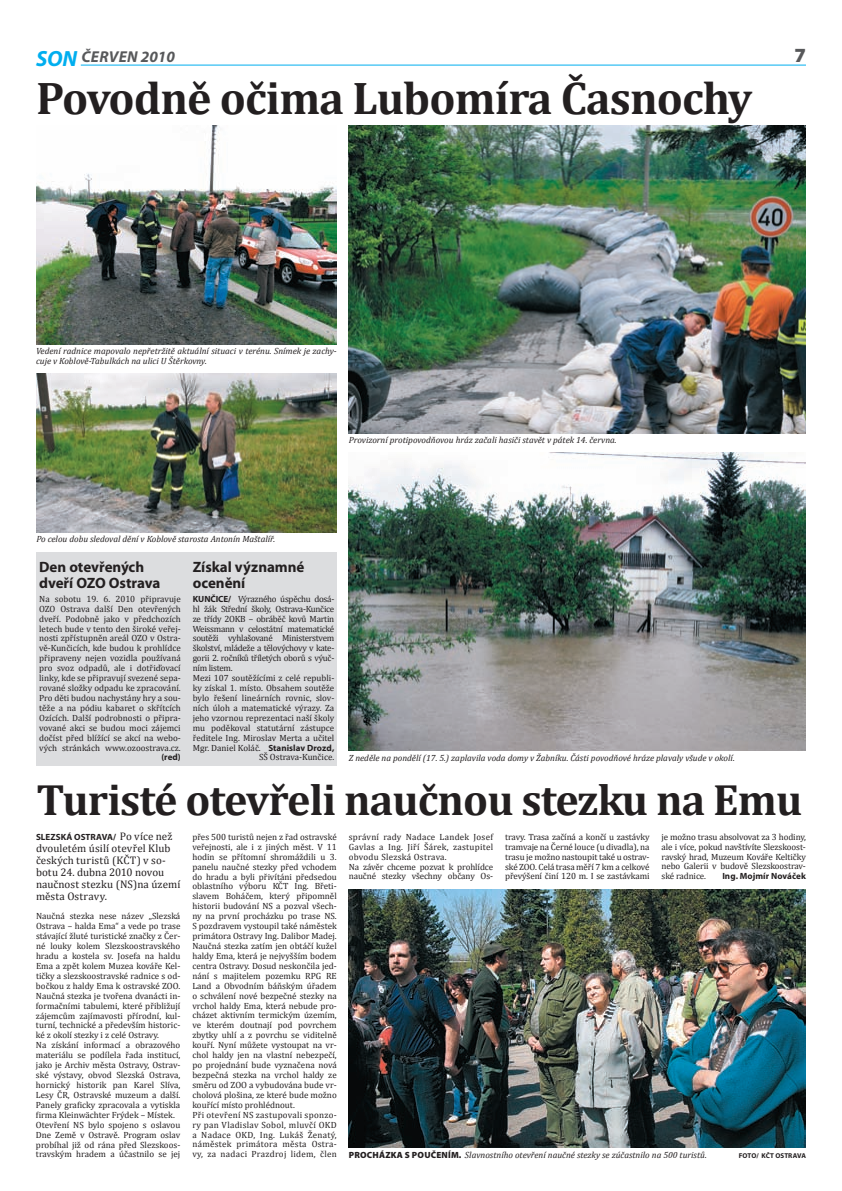
<style>
.page{position:relative;width:842px;height:1191px;background:#fff}
.page>*{position:absolute;margin:0;border:0;box-sizing:border-box;transform-origin:0 0}
.t1{font:700 46px "Cambria";letter-spacing:-.02em;color:#231f20}
.t2{font:700 44px "Cambria";letter-spacing:-.02em;color:#231f20}
.t3{font:900 20.2px "Myriad Pro";color:#57585a}
.t4{font:italic 700 15.8px "Myriad Pro";letter-spacing:.015em;color:#57585a}
.t5{font:700 15px/16px "Myriad Pro";letter-spacing:-.005em;color:#231f20}
.t6{font:11px/12px "Cambria";letter-spacing:.005em;color:#231f20}
.t7{font:9px/9.9px "Cambria";color:#231f20}
.t8{font:italic 9px/9.9px "Cambria";color:#231f20}
.t9{font:9px "Cambria";letter-spacing:-.03em;color:#231f20}
.t10{font:700 9px "Myriad Pro";letter-spacing:.09em;color:#231f20}
.t11{font:700 9px "Myriad Pro";letter-spacing:.01em;color:#231f20}
.t12{font:700 7px "Myriad Pro";color:#231f20}
.s1{font-size:22px;color:#00aeef}
.s2{font-family:"Myriad Pro";font-weight:700}
.s3{font-family:"Cambria";font-weight:400;font-size:11px}
.s4{font-family:"Myriad Pro";font-weight:900;font-style:normal}
</style>
<div class="page">
<hr style="left:81px;top:65px;width:725px;height:1px;background:#00aeef">
<div style="left:36px;top:552px;width:301px;height:213px;background:#dcdddf"></div>
<img style="left:349px;top:889px;width:457px;height:258px">
<img style="left:349px;top:125px;width:457px;height:308px">
<img style="left:36px;top:373px;width:301px;height:159px">
<img style="left:36px;top:125px;width:301px;height:219px">
<img style="left:349px;top:453px;width:457px;height:297px">
<h3 class="t4" style="left:36px;top:46px;width:140px"><span class="s1">SON</span> ČERVEN 2010</h3>
<h3 class="t3" style="left:794px;top:44px;width:13px">7</h3>
<h1 class="t1" style="left:36px;top:66px;width:718px">Povodně očima Lubomíra Časnochy</h1>
<p class="t8" style="left:36px;top:345px;width:302px">Vedení radnice mapovalo nepřetržitě aktuální situaci v terénu. Snímek je zachy&shy;cuje v Koblově-Tabulkách na ulici U Štěrkovny.</p>
<p class="t8" style="left:349px;top:434px;width:269px">Provizorní protipovodňovou hráz začali hasiči stavět v pátek 14. června.</p>
<p class="t8" style="left:36px;top:534px;width:240px">Po celou dobu sledoval dění v Koblově starosta Antonín Maštalíř.</p>
<h3 class="t5" style="left:39px;top:558px;width:106px">Den otevřených dveří OZO</h3>
<h3 class="t5" style="left:109px;top:574px;width:53px">Ostrava</h3>
<p class="t7" style="left:39px;top:593px;width:143px;text-align:justify">Na sobotu 19. 6. 2010 připravuje OZO Ostrava další Den otevřených dveří. Podobně jako v předchozích letech bude v tento den široké veřej&shy;nosti zpřístupněn areál OZO v Ostra&shy;vě-Kunčicích, kde budou k prohlídce připraveny nejen vozidla používaná pro svoz odpadů, ale i dotřiďovací linky, kde se připravují svezené sepa&shy;rované složky odpadu ke zpracování.<br>Pro děti budou nachystány hry a sou&shy;těže a na pódiu kabaret o skřítcích Ozících. Další podrobnosti o připra&shy;vované akci se budou moci zájemci dočíst před blížící se akcí na webo&shy;vých stránkách www.ozoostrava.cz.</p>
<p class="t11" style="left:162px;top:751px;width:21px">(red)</p>
<h3 class="t5" style="left:193px;top:558px;width:113px">Získal významné ocenění</h3>
<p class="t9" style="left:193px;top:593px;width:143px"><span class="s2">Kunčice/</span> Výrazného úspěchu dosá-</p>
<p class="t9" style="left:193px;top:603px;width:143px">hl žák Střední školy, Ostrava-Kunčice</p>
<p class="t9" style="left:193px;top:613px;width:143px">ze třídy 2OKB – obráběč kovů Martin</p>
<p class="t9" style="left:193px;top:623px;width:143px">Weissmann v celostátní matematické</p>
<p class="t9" style="left:193px;top:633px;width:143px">soutěži vyhlašované Ministerstvem</p>
<p class="t9" style="left:193px;top:643px;width:143px">školství, mládeže a tělovýchovy v kate-</p>
<p class="t9" style="left:193px;top:653px;width:143px">gorii 2. ročníků tříletých oborů s výuč-</p>
<p class="t9" style="left:193px;top:663px;width:41px">ním listem.</p>
<p class="t7" style="left:193px;top:673px;width:143px">Mezi 107 soutěžícími z celé republi-</p>
<p class="t7" style="left:193px;top:683px;width:143px">ky získal 1. místo. Obsahem soutěže</p>
<p class="t7" style="left:193px;top:693px;width:143px">bylo řešení lineárních rovnic, slov-</p>
<p class="t7" style="left:193px;top:703px;width:143px">ních úloh a matematické výrazy. Za</p>
<p class="t7" style="left:193px;top:712px;width:143px">jeho vzornou reprezentaci naší školy</p>
<p class="t7" style="left:193px;top:722px;width:143px">mu poděkoval statutární zástupce</p>
<p class="t7" style="left:193px;top:732px;width:143px">ředitele Ing. Miroslav Merta a učitel</p>
<p class="t7" style="left:193px;top:742px;width:143px">Mgr. Daniel Koláč. <span class="s2">Stanislav Drozd,</span></p>
<p class="t7" style="left:259px;top:752px;width:77px">SŠ Ostrava-Kunčice.</p>
<p class="t8" style="left:349px;top:752px;width:388px">Z neděle na pondělí (17. 5.) zaplavila voda domy v Žabníku. Části povodňové hráze plavaly všude v okolí.</p>
<h2 class="t2" style="left:36px;top:768px;width:767px">Turisté otevřeli naučnou stezku na Emu</h2>
<p class="t10" style="left:36px;top:831px;width:138px">Slezská Ostrava/ <span class="s3">Po více než</span></p>
<p class="t6" style="left:36px;top:842px;width:146px">dvouletém úsilí otevřel Klub českých turistů (KČT) v so&shy;botu 24. dubna 2010 novou naučnost stezku (NS)na území města Ostravy.</p>
<p class="t7" style="left:36px;top:911px;width:146px">Naučná stezka nese název „Slezská Ostrava – halda Ema“ a vede po trase stávající žluté turistické značky z Čer&shy;né louky kolem Slezskoostravského hradu a kostela sv. Josefa na haldu Ema a zpět kolem Muzea kováře Kel&shy;tičky a slezskoostravské radnice s od&shy;bočkou z haldy Ema k ostravské ZOO.<br>Naučná stezka je tvořena dvanácti in&shy;formačními tabulemi, které přibližují zájemcům zajímavosti přírodní, kul&shy;turní, technické a především historic&shy;ké z okolí stezky i z celé Ostravy.<br>Na získání informací a obrazového materiálu se podílela řada institucí, jako je Archiv města Ostravy, Ostrav&shy;ské výstavy, obvod Slezská Ostrava, hornický historik pan Karel Slíva, Lesy ČR, Ostravské muzeum a další.<br>Panely graficky zpracovala a vytiskla firma Kleinwächter Frýdek – Místek.<br>Otevření NS bylo spojeno s oslavou Dne Země v Ostravě. Program oslav probíhal již od rána před Slezskoos&shy;travským hradem a účastnilo se jej</p>
<p class="t7" style="left:192px;top:831px;width:146px">přes 500 turistů nejen z řad ostravské veřejnosti, ale i z jiných měst. V 11 hodin se přítomní shromáždili u 3. panelu naučné stezky před vchodem do hradu a byli přivítáni předsedou oblastního výboru KČT Ing. Břeti&shy;slavem Boháčem, který připomněl historii budování NS a pozval všech&shy;ny na první procházku po trase NS.<br>S pozdravem vystoupil také náměstek primátora Ostravy Ing. Dalibor Madej.<br>Naučná stezka zatím jen obtáčí kužel haldy Ema, která je nejvyšším bodem centra Ostravy. Dosud neskončila jed&shy;nání s majitelem pozemku RPG RE Land a Obvodním báňským úřadem o schválení nové bezpečné stezky na vrchol haldy Ema, která nebude pro&shy;cházet aktivním termickým územím, ve kterém doutnají pod povrchem zbytky uhlí a z povrchu se viditelně kouří. Nyní můžete vystoupat na vr&shy;chol haldy jen na vlastní nebezpečí, po projednání bude vyznačena nová bezpečná stezka na vrchol haldy ze směru od ZOO a vybudována bude vr&shy;cholová plošina, ze které bude možno kouřící místo prohlédnout.<br>Při otevření NS zastupovali sponzo&shy;ry pan Vladislav Sobol, mluvčí OKD a Nadace OKD, Ing. Lukáš Ženatý, náměstek primátora města Ostra&shy;vy, za nadaci Prazdroj lidem, člen</p>
<p class="t7" style="left:349px;top:831px;width:146px">správní rady Nadace Landek Josef<br>Gavlas a Ing. Jiří Šárek, zastupitel obvodu Slezská Ostrava.<br>Na závěr chceme pozvat k prohlídce naučné stezky všechny občany Os-</p>
<p class="t7" style="left:505px;top:831px;width:146px;text-align:justify">travy. Trasa začíná a končí u zastávky tramvaje na Černé louce (u divadla), na trasu je možno nastoupit také u ostrav&shy;ské ZOO. Celá trasa měří 7 km a celkové převýšení činí 120 m. I se zastávkami</p>
<p class="t7" style="left:661px;top:831px;width:146px;text-align:justify">je možno trasu absolvovat za 3 hodiny, ale i více, pokud navštívíte Slezskoost&shy;ravský hrad, Muzeum Kováře Keltičky nebo Galerii v budově Slezskoostrav&shy;ské radnice.</p>
<p class="t11" style="left:722px;top:870px;width:85px">Ing. Mojmír Nováček</p>
<p class="t8" style="left:349px;top:1149px;width:359px"><span class="s4">PROCHÁZKA S POUČENÍM.</span> Slavnostního otevření naučné stezky se zúčastnilo na 500 turistů.</p>
<p class="t12" style="left:739px;top:1150px;width:69px">Foto/ KČT Ostrava</p>
</div>
